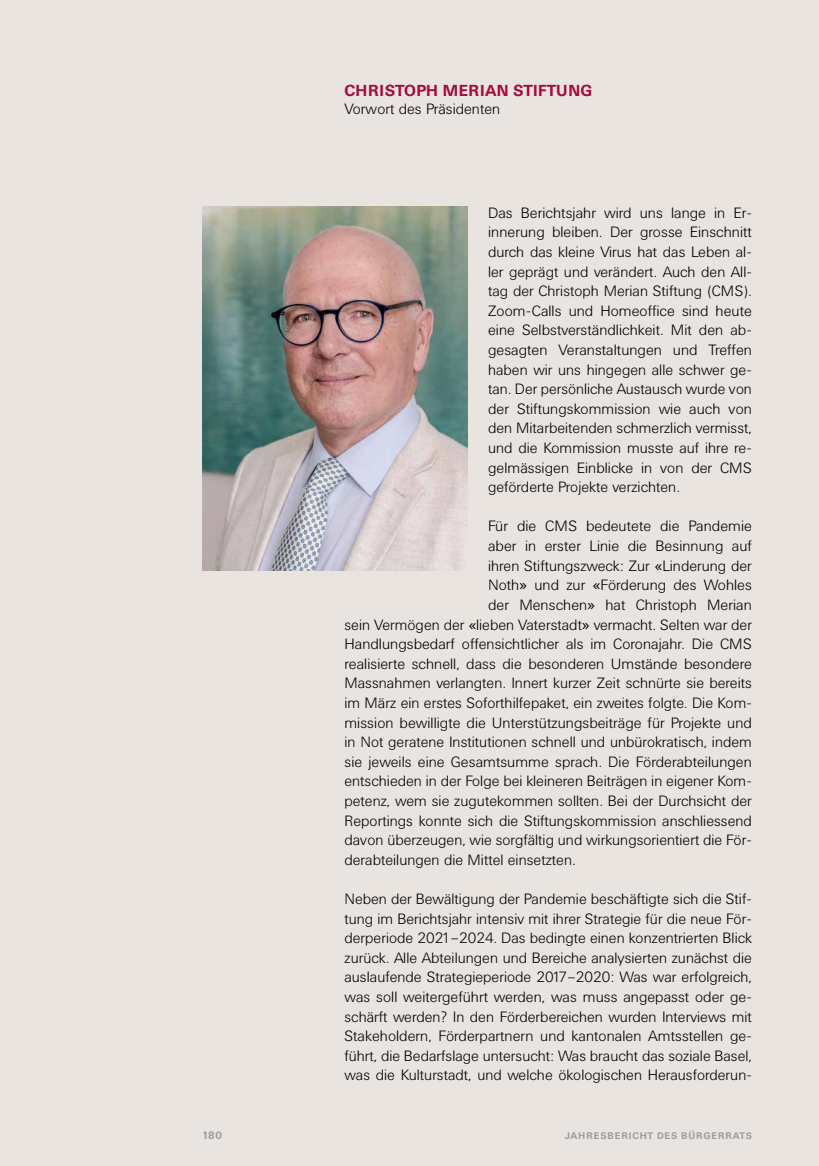
<style>
.page{position:relative;width:819px;height:1166px;background:#e9e4df}
.page>*{position:absolute;margin:0;border:0;box-sizing:border-box;transform-origin:0 0}
.t1{font:700 15.75px "Univers BQ";letter-spacing:.02em;color:#a40b40}
.t2{font:300 14.88px/19.6px "Univers BQ";color:#000;text-align:justify}
.t3{font:700 10.5px "Univers BQ";color:#9c9c9d}
.t4{font:700 9.45px "Univers BQ";letter-spacing:.105em;color:#9c9c9d}
.s1{font-family:"Lucida Grande";font-weight:400}
</style>
<div class="page">
<img style="left:202px;top:207px;width:265px;height:364px">
<p class="t1" style="left:344px;top:81px;width:249px">CHRISTOPH MERIAN STIFTUNG</p>
<p class="t2" style="left:344px;top:100px;width:157px">Vorwort des Präsidenten</p>
<p class="t2" style="left:488px;top:203px;width:265px">Das Berichtsjahr wird uns lange in Er&shy;innerung bleiben. Der grosse Einschnitt durch das kleine Virus hat das Leben al&shy;ler geprägt und verändert. Auch den All&shy;tag der Christoph Merian Stiftung (CMS).<br>Zoom- Calls und Homeoffice sind heute eine Selbstverständlichkeit. Mit den ab&shy;gesagten Veranstaltungen und Treffen haben wir uns hingegen alle schwer ge&shy;tan. Der persönliche Austausch wurde von der Stiftungskommission wie auch von den Mitarbeitenden schmerzlich vermisst, und die Kommission musste auf ihre re&shy;gelmässigen Einblicke in von der CMS geförderte Projekte verzichten.</p>
<p class="t2" style="left:488px;top:517px;width:265px">Für die CMS bedeutete die Pandemie</p>
<p class="t2" style="left:488px;top:536px;width:265px">aber in erster Linie die Besinnung auf</p>
<p class="t2" style="left:488px;top:556px;width:265px">ihren Stiftungszweck: Zur <span class="s1">«</span>Linderung der</p>
<p class="t2" style="left:488px;top:576px;width:265px">Noth<span class="s1">»</span> und zur <span class="s1">«</span>Förderung des Wohles</p>
<p class="t2" style="left:488px;top:595px;width:265px">der Menschen<span class="s1">»</span> hat Christoph Merian</p>
<p class="t2" style="left:344px;top:615px;width:409px">sein Vermögen der <span class="s1">«</span>lieben Vaterstadt<span class="s1">»</span> vermacht. Selten war der</p>
<p class="t2" style="left:344px;top:634px;width:409px">Handlungsbedarf offensichtlicher als im Coronajahr. Die CMS</p>
<p class="t2" style="left:344px;top:654px;width:409px">realisierte schnell, dass die besonderen Umstände besondere</p>
<p class="t2" style="left:344px;top:674px;width:409px">Massnahmen verlangten. Innert kurzer Zeit schnürte sie bereits</p>
<p class="t2" style="left:344px;top:693px;width:409px">im März ein erstes Soforthilfepaket, ein zweites folgte. Die Kom-</p>
<p class="t2" style="left:344px;top:713px;width:409px">mission bewilligte die Unterstützungsbeiträge für Projekte und</p>
<p class="t2" style="left:344px;top:732px;width:409px">in Not geratene Institutionen schnell und unbürokratisch, indem</p>
<p class="t2" style="left:344px;top:752px;width:409px">sie jeweils eine Gesamtsumme sprach. Die Förderabteilungen</p>
<p class="t2" style="left:344px;top:772px;width:409px">entschieden in der Folge bei kleineren Beiträgen in eigener Kom-</p>
<p class="t2" style="left:344px;top:791px;width:409px">petenz, wem sie zugutekommen sollten. Bei der Durchsicht der</p>
<p class="t2" style="left:344px;top:811px;width:409px">Reportings konnte sich die Stiftungskommission anschliessend</p>
<p class="t2" style="left:344px;top:830px;width:409px">davon überzeugen, wie sorgfältig und wirkungsorientiert die För-</p>
<p class="t2" style="left:344px;top:850px;width:233px">derabteilungen die Mittel einsetzten.</p>
<p class="t2" style="left:344px;top:889px;width:409px">Neben der Bewältigung der Pandemie beschäftigte sich die Stif&shy;tung im Berichtsjahr intensiv mit ihrer Strategie für die neue För&shy;derperiode 2021–2024. Das bedingte einen konzentrierten Blick zurück. Alle Abteilungen und Bereiche analysierten zunächst die auslaufende Strategieperiode 2017–2020: Was war erfolgreich, was soll weitergeführt werden, was muss angepasst oder ge&shy;schärft werden? In den Förderbereichen wurden Interviews mit Stakeholdern, Förderpartnern und kantonalen Amtsstellen ge&shy;führt, die Bedarfslage untersucht: Was braucht das soziale Basel, was die Kulturstadt, und welche ökologischen Herausforderun-</p>
<p class="t3" style="left:202px;top:1129px;width:21px">180</p>
<p class="t4" style="left:565px;top:1130px;width:188px">JAHRESBERICHT DES BÜRGERRATS</p>
</div>
